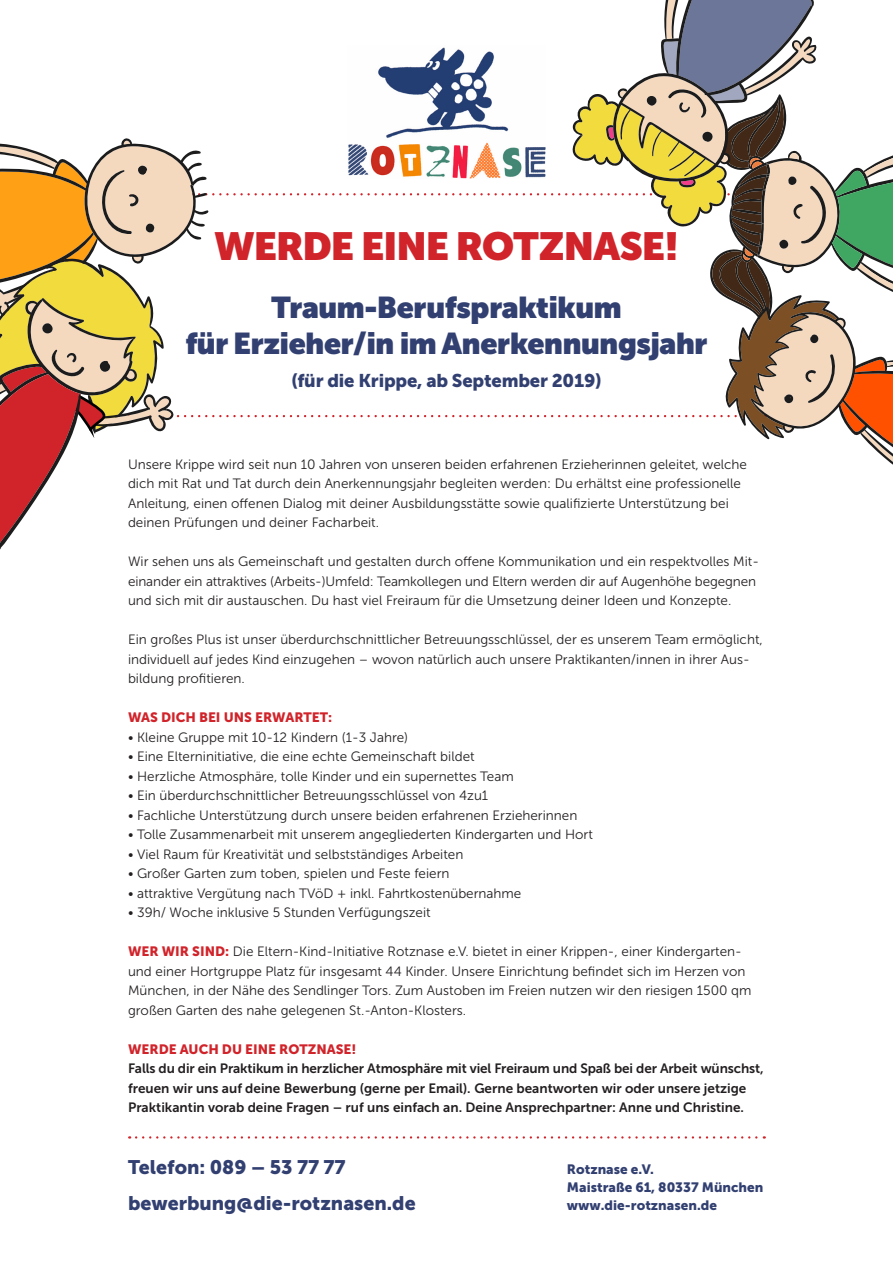
<style>
.page{position:relative;width:893px;height:1263px;background:#fff}
.page>*{position:absolute;margin:0;border:0;box-sizing:border-box;transform-origin:0 0}
.t1{font:900 39px "Museo Sans Display";letter-spacing:-.01em;color:#d1232a}
.t2{font:900 30px "Museo Sans Display";letter-spacing:-.01em;color:#324071}
.t3{font:19.5px "Museo Sans 900";color:#324071}
.t4{font:18.3px "Museo Sans 900";letter-spacing:-.01em;color:#324071}
.t5{font:13.5px/19.5px "Museo Sans 300";color:#231f20}
.t6{font:13.5px/19.5px "Museo Sans 700";color:#231f20}
.t7{font:13.5px "Museo Sans 900";color:#324071}
.t8{font:13.5px "Museo Sans 900";color:#d1232a}
.s1{font-family:"Museo Sans 900";color:#d1232a}
</style>
<div class="page">
<svg style="left:136px;top:1136px;width:629px;height:2px"></svg>
<svg style="left:0;top:0;width:893px;height:550px"></svg>
<p class="t1" style="left:214px;top:224px;width:466px">WERDE EINE ROTZNASE!</p>
<p class="t2" style="left:271px;top:290px;width:352px">Traum-Berufspraktikum</p>
<p class="t2" style="left:185px;top:326px;width:524px">für Erzieher/in im Anerkennungsjahr</p>
<p class="t4" style="left:291px;top:370px;width:312px">(für die Krippe, ab September 2019)</p>
<p class="t5" style="left:128px;top:454px;width:620px">Unsere Krippe wird seit nun 10 Jahren von unseren beiden erfahrenen Erzieherinnen geleitet, welche dich mit Rat und Tat durch dein Anerkennungsjahr begleiten werden: Du erhältst eine professionelle Anleitung, einen offenen Dialog mit deiner Ausbildungsstätte sowie qualifizierte Unterstützung bei deinen Prüfungen und deiner Facharbeit.</p>
<p class="t5" style="left:128px;top:552px;width:632px">Wir sehen uns als Gemeinschaft und gestalten durch offene Kommunikation und ein respektvolles Mit&shy;einander ein attraktives (Arbeits-)Umfeld: Teamkollegen und Eltern werden dir auf Augenhöhe begegnen und sich mit dir austauschen. Du hast viel Freiraum für die Umsetzung deiner Ideen und Konzepte.</p>
<p class="t5" style="left:128px;top:630px;width:636px">Ein großes Plus ist unser überdurchschnittlicher Betreuungsschlüssel, der es unserem Team ermöglicht, individuell auf jedes Kind einzugehen – wovon natürlich auch unsere Praktikanten/innen in ihrer Aus&shy;bildung profitieren.</p>
<p class="t8" style="left:128px;top:710px;width:206px">WAS DICH BEI UNS ERWARTET:</p>
<p class="t5" style="left:128px;top:727px;width:282px">• Kleine Gruppe mit 10-12 Kindern (1-3 Jahre)</p>
<p class="t5" style="left:128px;top:747px;width:348px">• Eine Elterninitiative, die eine echte Gemeinschaft bildet</p>
<p class="t5" style="left:128px;top:766px;width:387px">• Herzliche Atmosphäre, tolle Kinder und ein supernettes Team</p>
<p class="t5" style="left:128px;top:786px;width:362px">• Ein überdurchschnittlicher Betreuungsschlüssel von 4zu1</p>
<p class="t5" style="left:128px;top:805px;width:451px">• Fachliche Unterstützung durch unsere beiden erfahrenen Erzieherinnen</p>
<p class="t5" style="left:128px;top:825px;width:466px">• Tolle Zusammenarbeit mit unserem angegliederten Kindergarten und Hort</p>
<p class="t5" style="left:128px;top:844px;width:337px">• Viel Raum für Kreativität und selbstständiges Arbeiten</p>
<p class="t5" style="left:128px;top:864px;width:323px">• Großer Garten zum toben, spielen und Feste feiern</p>
<p class="t5" style="left:128px;top:883px;width:395px">• attraktive Vergütung nach TVöD + inkl. Fahrtkostenübernahme</p>
<p class="t5" style="left:128px;top:903px;width:304px">• 39h/ Woche inklusive 5 Stunden Verfügungszeit</p>
<p class="t5" style="left:128px;top:942px;width:625px"><span class="s1">WER WIR SIND:</span> Die Eltern-Kind-Initiative Rotznase e.V. bietet in einer Krippen-, einer Kindergarten&shy;und einer Hortgruppe Platz für insgesamt 44 Kinder. Unsere Einrichtung befindet sich im Herzen von München, in der Nähe des Sendlinger Tors. Zum Austoben im Freien nutzen wir den riesigen 1500 qm großen Garten des nahe gelegenen St.-Anton-Klosters.</p>
<p class="t8" style="left:128px;top:1041px;width:230px">WERDE AUCH DU EINE ROTZNASE!</p>
<p class="t6" style="left:128px;top:1059px;width:637px">Falls du dir ein Praktikum in herzlicher Atmosphäre mit viel Freiraum und Spaß bei der Arbeit wünschst, freuen wir uns auf deine Bewerbung (gerne per Email). Gerne beantworten wir oder unsere jetzige<br>Praktikantin vorab deine Fragen – ruf uns einfach an. Deine Ansprechpartner: Anne und Christine.</p>
<p class="t3" style="left:128px;top:1156px;width:219px">Telefon: 089 – 53 77 77</p>
<p class="t3" style="left:128px;top:1192px;width:289px">bewerbung@die-rotznasen.de</p>
<p class="t7" style="left:567px;top:1162px;width:88px">Rotznase e.V.</p>
<p class="t7" style="left:567px;top:1180px;width:198px">Maistraße 61, 80337 München</p>
<p class="t7" style="left:567px;top:1198px;width:151px">www.die-rotznasen.de</p>
</div>
